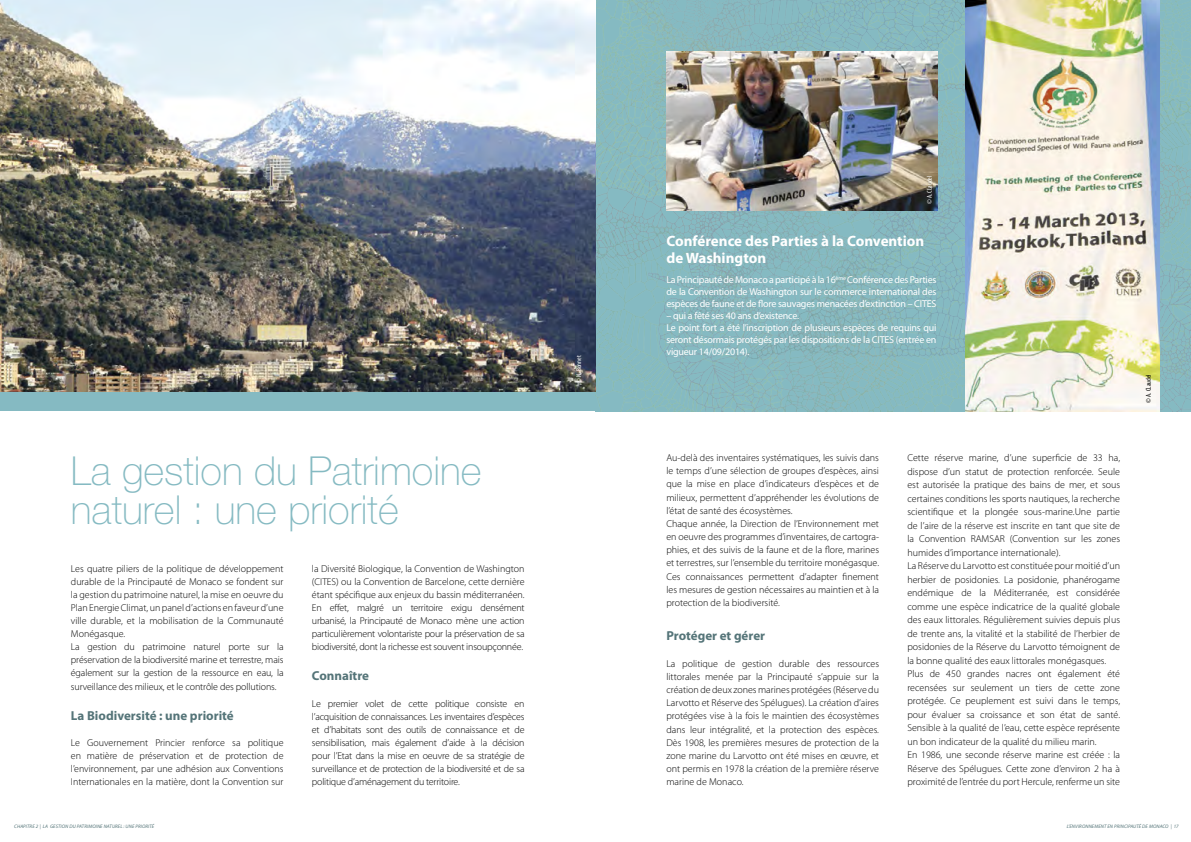
<style>
.page{position:relative;width:1191px;height:842px;background:#fff}
.page>*{position:absolute;margin:0;border:0;box-sizing:border-box;transform-origin:0 0}
.t1{font:100 40px/39px "Helvetica Neue";color:#85bac2}
.t2{font:700 15px/17px "Myriad Pro";color:#fff}
.t3{font:700 13px "Myriad Pro";color:#547478}
.t4{font:300 10px/13.1px "Myriad Pro";color:#000;text-align:justify}
.t5{font:10px/12px "Myriad Pro";letter-spacing:-.02em;color:#fff;text-align:justify}
.t6{font:condensed 7px "Myriad Pro";color:#fff}
.t7{font:condensed 7px "Myriad Pro";color:#000}
.t8{font:italic 5px "Myriad Pro";letter-spacing:.02em;color:#547478}
</style>
<div class="page">
<div style="left:0;top:391px;width:595px;height:20px;background:#85bac2"></div>
<img style="left:0;top:0;width:595px;height:391px">
<img style="left:595px;top:0;width:596px;height:411px">
<img style="left:965px;top:0;width:194px;height:411px">
<img style="left:666px;top:51px;width:271px;height:160px">
<img style="left:595px;top:0;width:1px;height:391px">
<h1 class="t1" style="left:71px;top:452px;width:412px">La gestion du Patrimoine naturel : une priorité</h1>
<p class="t4" style="left:71px;top:562px;width:214px;text-align:left">Les quatre piliers de la politique de développement durable de la Principauté de Monaco se fondent sur la gestion du patrimoine naturel, la mise en oeuvre du Plan Energie Climat, un panel d’actions en faveur d’une ville durable, et la mobilisation de la Communauté Monégasque.<br>La gestion du patrimoine naturel porte sur la préservation de la biodiversité marine et terrestre, mais également sur la gestion de la ressource en eau, la surveillance des milieux, et le contrôle des pollutions.</p>
<h3 class="t3" style="left:71px;top:707px;width:164px">La Biodiversité : une priorité</h3>
<p class="t4" style="left:71px;top:736px;width:214px">Le Gouvernement Princier renforce sa politique en matière de préservation et de protection de l’environnement, par une adhésion aux Conventions Internationales en la matière, dont la Convention sur</p>
<p class="t8" style="left:14px;top:823px;width:142px">CHAPITRE 2 | LA GESTION DU PATRIMOINE NATUREL : UNE PRIORITÉ</p>
<p class="t4" style="left:312px;top:562px;width:214px">la Diversité Biologique, la Convention de Washington (CITES) ou la Convention de Barcelone, cette dernière étant spécifique aux enjeux du bassin méditerranéen.<br>En effet, malgré un territoire exigu densément urbanisé, la Principauté de Monaco mène une action particulièrement volontariste pour la préservation de sa biodiversité, dont la richesse est souvent insoupçonnée.</p>
<h3 class="t3" style="left:312px;top:668px;width:59px">Connaître</h3>
<p class="t4" style="left:312px;top:697px;width:214px">Le premier volet de cette politique consiste en l’acquisition de connaissances. Les inventaires d’espèces et d’habitats sont des outils de connaissance et de sensibilisation, mais également d’aide à la décision pour l’Etat dans la mise en oeuvre de sa stratégie de surveillance et de protection de la biodiversité et de sa politique d’aménagement du territoire.</p>
<p class="t6" style="left:575px;top:383px;width:29px;rotate:-90deg">© N. Bonnet</p>
<p class="t6" style="left:925px;top:204px;width:30px;rotate:-90deg">© A. CLaudel</p>
<h2 class="t2" style="left:666px;top:232px;width:259px">Conférence des Parties à la Convention de Washington</h2>
<p class="t5" style="left:666px;top:274px;width:272px">La Principauté de Monaco a participé à la 16<sup>ème</sup> Conférence des Parties de la Convention de Washington sur le commerce international des espèces de faune et de flore sauvages menacées d’extinction – CITES</p>
<p class="t5" style="left:666px;top:310px;width:272px;text-align:left">– qui a fêté ses 40 ans d’existence.<br>Le point fort a été l’inscription de plusieurs espèces de requins qui seront désormais protégés par les dispositions de la CITES (entrée en vigueur 14/09/2014).</p>
<p class="t4" style="left:666px;top:451px;width:214px;text-align:left">Au-delà des inventaires systématiques, les suivis dans le temps d’une sélection de groupes d’espèces, ainsi que la mise en place d’indicateurs d’espèces et de milieux, permettent d’appréhender les évolutions de l’état de santé des écosystèmes.<br>Chaque année, la Direction de l’Environnement met en oeuvre des programmes d’inventaires, de cartogra&shy;phies, et des suivis de la faune et de la flore, marines et terrestres, sur l’ensemble du territoire monégasque.<br>Ces connaissances permettent d’adapter finement les mesures de gestion nécessaires au maintien et à la protection de la biodiversité.</p>
<h3 class="t3" style="left:666px;top:627px;width:100px">Protéger et gérer</h3>
<p class="t4" style="left:666px;top:657px;width:214px">La politique de gestion durable des ressources littorales menée par la Principauté s’appuie sur la création de deux zones marines protégées (Réserve du Larvotto et Réserve des Spélugues). La création d’aires protégées vise à la fois le maintien des écosystèmes dans leur intégralité, et la protection des espèces.<br>Dès 1908, les premières mesures de protection de la zone marine du Larvotto ont été mises en œuvre, et ont permis en 1978 la création de la première réserve marine de Monaco.</p>
<p class="t4" style="left:907px;top:451px;width:214px;line-height:13.5px;text-align:left">Cette réserve marine, d’une superficie de 33 ha, dispose d’un statut de protection renforcée. Seule est autorisée la pratique des bains de mer, et sous certaines conditions les sports nautiques, la recherche scientifique et la plongée sous-marine.Une partie de l’aire de la réserve est inscrite en tant que site de la Convention RAMSAR (Convention sur les zones humides d’importance internationale).<br>La Réserve du Larvotto est constituée pour moitié d’un herbier de posidonies. La posidonie, phanérogame endémique de la Méditerranée, est considérée comme une espèce indicatrice de la qualité globale des eaux littorales. Régulièrement suivies depuis plus de trente ans, la vitalité et la stabilité de l’herbier de posidonies de la Réserve du Larvotto témoignent de la bonne qualité des eaux littorales monégasques.<br>Plus de 450 grandes nacres ont également été recensées sur seulement un tiers de cette zone protégée. Ce peuplement est suivi dans le temps, pour évaluer sa croissance et son état de santé.<br>Sensible à la qualité de l’eau, cette espèce représente un bon indicateur de la qualité du milieu marin.<br>En 1986, une seconde réserve marine est créée : la Réserve des Spélugues. Cette zone d’environ 2 ha à proximité de l’entrée du port Hercule, renferme un site</p>
<p class="t7" style="left:1144px;top:403px;width:30px;rotate:-90deg">© A. CLaudel</p>
<p class="t8" style="left:1066px;top:823px;width:113px">L’ENVIRONNEMENT EN PRINCIPAUTÉ DE MONACO | 17</p>
</div>
